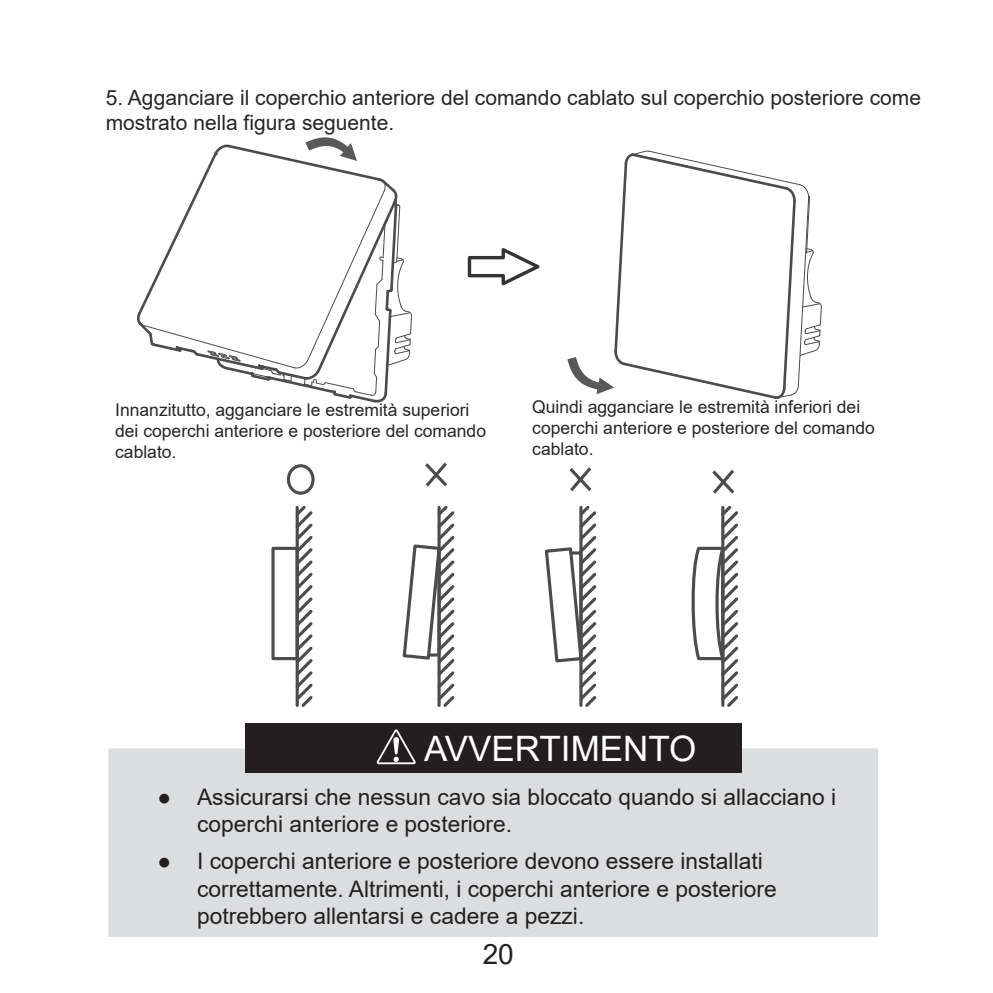
<style>
.page{position:relative;width:993px;height:993px;background:#fff}
.page>*{position:absolute;margin:0;border:0;box-sizing:border-box;transform-origin:0 0}
.t1{font:35px "Arial";color:#fff}
.t2{font:28px "Arial";color:#231f20}
.t3{font:22.75px/27.3px "Arial";color:#231f20}
.t4{font:21px/25.2px "Arial";color:#262626}
.t5{font:17.5px/21px "Arial";color:#262626}
</style>
<div class="page">
<svg style="left:467px;top:248px;width:73px;height:38px"></svg>
<svg style="left:292px;top:505px;width:21px;height:202px"></svg>
<svg style="left:295px;top:507px;width:4px;height:198px"></svg>
<div style="left:271px;top:546px;width:28px;height:114px;border:3px solid #4b4c4d"></div>
<svg style="left:402px;top:505px;width:53px;height:202px"></svg>
<svg style="left:545px;top:505px;width:52px;height:202px"></svg>
<div style="left:287px;top:464px;width:27px;height:30px;border:3px solid #4b4c4d;border-radius:50%"></div>
<svg style="left:425px;top:462px;width:22px;height:25px"></svg>
<svg style="left:569px;top:467px;width:23px;height:25px"></svg>
<svg style="left:691px;top:469px;width:48px;height:238px"></svg>
<svg style="left:567px;top:150px;width:255px;height:249px"></svg>
<svg style="left:137px;top:137px;width:275px;height:266px"></svg>
<div style="left:108px;top:748px;width:769px;height:188px;background:#dcdddf"></div>
<div style="left:245px;top:723px;width:496px;height:49px;background:#231f20"></div>
<svg style="left:376px;top:729px;width:39px;height:35px"></svg>
<p class="t4" style="left:106px;top:84px;width:816px">5. Agganciare il coperchio anteriore del comando cablato sul coperchio posteriore come mostrato nella figura seguente.</p>
<p class="t5" style="left:115px;top:399px;width:372px">Innanzitutto, agganciare le estremità superiori dei coperchi anteriore e posteriore del comando cablato.</p>
<p class="t5" style="left:532px;top:396px;width:344px">Quindi agganciare le estremità inferiori dei coperchi anteriore e posteriore del comando cablato.</p>
<p class="t1" style="left:424px;top:724px;width:274px">AVVERTIMENTO</p>
<p class="t3" style="left:197px;top:782px;width:640px;text-indent:-40px">● Assicurarsi che nessun cavo sia bloccato quando si allacciano i coperchi anteriore e posteriore.</p>
<p class="t3" style="left:197px;top:847px;width:581px;text-indent:-40px">● I coperchi anteriore e posteriore devono essere installati correttamente. Altrimenti, i coperchi anteriore e posteriore potrebbero allentarsi e cadere a pezzi.</p>
<p class="t2" style="left:482px;top:934px;width:33px">20</p>
</div>
